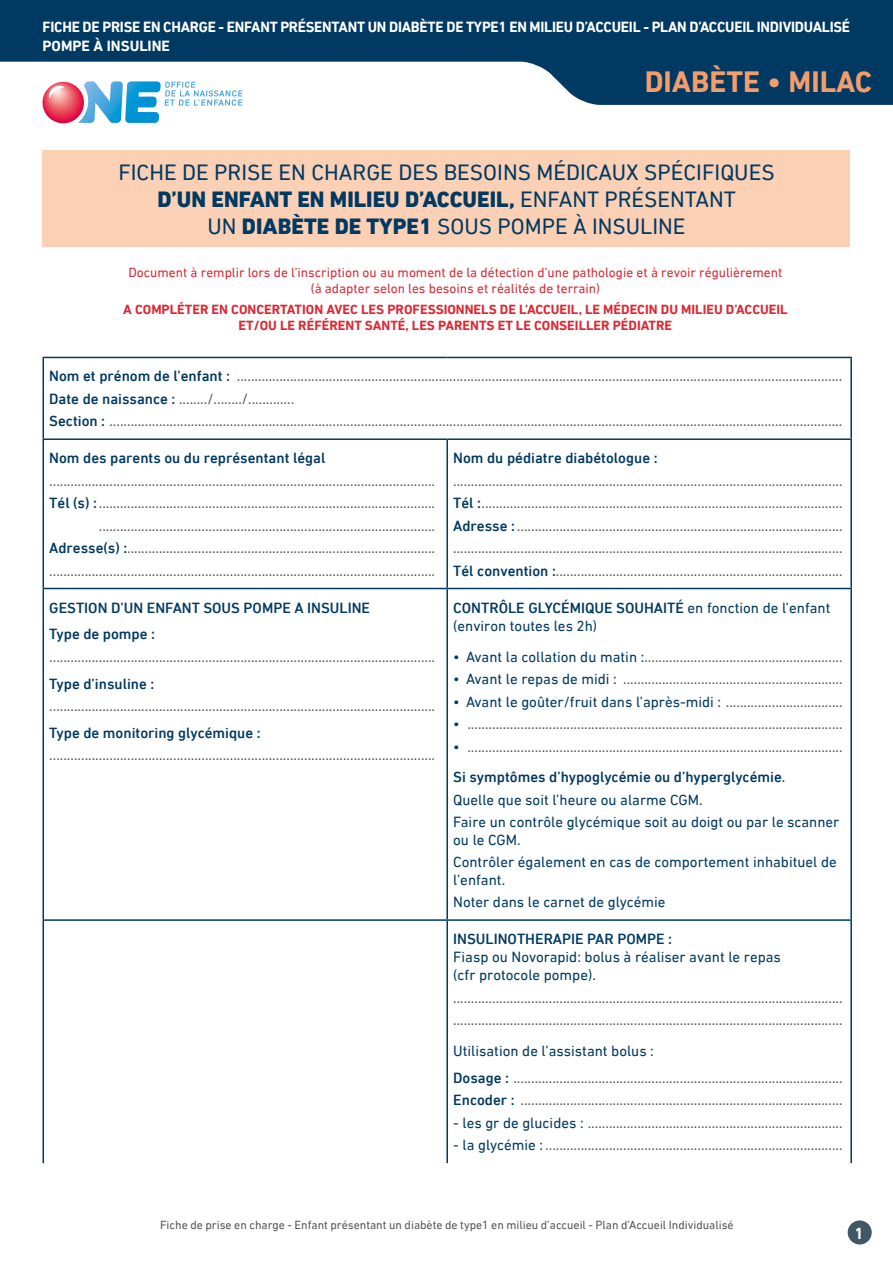
<style>
.page{position:relative;width:893px;height:1263px;background:#fff}
.page>*{position:absolute;margin:0;border:0;box-sizing:border-box;transform-origin:0 0}
.t1{font:700 30px "DIN Next LT Pro";color:#f49c6b}
.t2{font:22.5px/27px "DIN Next LT Pro";color:#003961;text-align:center}
.t3{font:700 16.35px "DIN Next LT Pro";color:#fff}
.Texte_de_base_Tableau{font:15px/22.5px "DIN Next LT Pro";color:#575756}
.Texte_de_base_Tableau-2{font:15px/18px "DIN Next LT Pro";color:#003961}
.Texte_de_base_Tableau-3{font:500 15px "DIN Next LT Pro";color:#003961}
.t4{font:700 15px "DIN Next LT Pro";letter-spacing:-.015em;color:#fff}
.Texte_de_base{font:13.5px/16.2px "DIN Next LT Pro";color:#db2934;text-align:center}
.Texte_de_base-2{font:700 13.5px/16.2px "DIN Next LT Pro";color:#db2934;text-align:center}
.t5{font:12px "DIN Next LT Pro";color:#575756}
.s1{font-weight:800}
.s2{font-weight:500;color:#003961}
.s3{font-weight:500}
.s4{color:#003961}
.s5{color:#575756}
.s6{font-weight:400}
</style>
<div class="page">
<div style="left:848px;top:1220px;width:24px;height:24px;background:#425765;border-radius:50%"></div>
<svg style="left:0;top:0;width:893px;height:105px;fill:#003961"></svg>
<svg style="left:41px;top:81px;width:202px;height:42px"></svg>
<div style="left:43px;top:150px;width:807px;height:96px;background:#fbd0b5"></div>
<hr style="left:43px;top:358px;width:1px;height:80px;background:#003961">
<hr style="left:850px;top:358px;width:2px;height:80px;background:#003961">
<hr style="left:43px;top:440px;width:1px;height:148px;background:#003961">
<hr style="left:446px;top:440px;width:2px;height:148px;background:#003961">
<hr style="left:850px;top:440px;width:2px;height:148px;background:#003961">
<hr style="left:43px;top:588px;width:404px;height:1px;background:#003961">
<hr style="left:43px;top:589px;width:1px;height:330px;background:#003961">
<hr style="left:447px;top:588px;width:405px;height:1px;background:#003961">
<hr style="left:446px;top:589px;width:2px;height:330px;background:#003961">
<hr style="left:850px;top:589px;width:2px;height:330px;background:#003961">
<hr style="left:43px;top:919px;width:404px;height:2px;background:#003961">
<hr style="left:43px;top:921px;width:1px;height:242px;background:#003961">
<hr style="left:447px;top:919px;width:405px;height:2px;background:#003961">
<hr style="left:446px;top:921px;width:2px;height:242px;background:#003961">
<hr style="left:850px;top:921px;width:2px;height:242px;background:#003961">
<hr style="left:43px;top:438px;width:404px;height:2px;background:#003961">
<hr style="left:447px;top:438px;width:405px;height:2px;background:#003961">
<hr style="left:43px;top:357px;width:404px;height:1px;background:#003961">
<hr style="left:447px;top:357px;width:405px;height:1px;background:#003961">
<h1 class="t4" style="left:43px;top:18px;width:809px">FICHE DE PRISE EN CHARGE - ENFANT PRÉSENTANT UN DIABÈTE DE TYPE1 EN MILIEU D’ACCUEIL - PLAN D’ACCUEIL INDIVIDUALISÉ</h1>
<h1 class="t4" style="left:43px;top:37px;width:129px">POMPE À INSULINE</h1>
<p class="t1" style="left:645px;top:65px;width:229px">DIABÈTE • MILAC</p>
<p class="t2" style="left:118px;top:158px;width:658px">FICHE DE PRISE EN CHARGE DES BESOINS MÉDICAUX SPÉCIFIQUES<br><span class="s1">D’UN ENFANT EN MILIEU D’ACCUEIL,</span> ENFANT PRÉSENTANT<br>UN <span class="s1">DIABÈTE DE TYPE1</span> SOUS POMPE À INSULINE</p>
<p class="Texte_de_base" style="left:128px;top:264px;width:656px">Document à remplir lors de l’inscription ou au moment de la détection d’une pathologie et à revoir régulièrement (à adapter selon les besoins et réalités de terrain)</p>
<p class="Texte_de_base-2" style="left:123px;top:301px;width:666px">A COMPLÉTER EN CONCERTATION AVEC LES PROFESSIONNELS DE L’ACCUEIL, LE MÉDECIN DU MILIEU D’ACCUEIL<br>ET/OU LE RÉFÉRENT SANTÉ, LES PARENTS ET LE CONSEILLER PÉDIATRE</p>
<p class="Texte_de_base_Tableau" style="left:49px;top:365px;width:794px"><span class="s2">Nom et prénom de l’enfant :</span> ...........................................................................................................................................................................</p>
<p class="Texte_de_base_Tableau" style="left:49px;top:387px;width:246px"><span class="s2">Date de naissance :</span> ......../......../.............</p>
<p class="Texte_de_base_Tableau" style="left:49px;top:410px;width:794px"><span class="s2">Section :</span> ...............................................................................................................................................................................................................</p>
<p class="Texte_de_base_Tableau-3" style="left:49px;top:449px;width:278px">Nom des parents ou du représentant légal</p>
<p class="Texte_de_base_Tableau" style="left:49px;top:469px;width:387px">.............................................................................................................</p>
<p class="Texte_de_base_Tableau" style="left:49px;top:492px;width:387px;text-align:right"><span class="s2">Tél (s) :</span>............................................................................................... ...............................................................................................</p>
<p class="Texte_de_base_Tableau" style="left:49px;top:537px;width:387px"><span class="s2">Adresse(s) :</span>....................................................................................... .............................................................................................................</p>
<p class="Texte_de_base_Tableau-3" style="left:453px;top:449px;width:206px">Nom du pédiatre diabétologue :</p>
<p class="Texte_de_base_Tableau" style="left:453px;top:469px;width:391px">..............................................................................................................</p>
<p class="Texte_de_base_Tableau" style="left:453px;top:492px;width:391px"><span class="s2">Tél :</span>......................................................................................................</p>
<p class="Texte_de_base_Tableau" style="left:453px;top:514px;width:391px"><span class="s2">Adresse :</span> ............................................................................................</p>
<p class="Texte_de_base_Tableau" style="left:453px;top:537px;width:391px">..............................................................................................................</p>
<p class="Texte_de_base_Tableau" style="left:453px;top:559px;width:391px"><span class="s2">Tél convention :</span>.................................................................................</p>
<p class="Texte_de_base_Tableau-3" style="left:49px;top:599px;width:322px">GESTION D’UN ENFANT SOUS POMPE A INSULINE</p>
<p class="Texte_de_base_Tableau-3" style="left:49px;top:625px;width:107px">Type de pompe :</p>
<p class="Texte_de_base_Tableau" style="left:49px;top:645px;width:387px">.............................................................................................................</p>
<p class="Texte_de_base_Tableau-3" style="left:49px;top:675px;width:107px">Type d’insuline :</p>
<p class="Texte_de_base_Tableau" style="left:49px;top:694px;width:387px">.............................................................................................................</p>
<p class="Texte_de_base_Tableau-3" style="left:49px;top:724px;width:213px">Type de monitoring glycémique :</p>
<p class="Texte_de_base_Tableau" style="left:49px;top:744px;width:387px">.............................................................................................................</p>
<p class="Texte_de_base_Tableau-2" style="left:453px;top:598px;width:379px"><span class="s3">CONTRÔLE GLYCÉMIQUE SOUHAITÉ</span> en fonction de l’enfant (environ toutes les 2h)</p>
<p class="Texte_de_base_Tableau" style="left:453px;top:645px;width:391px"><span class="s4">• Avant la collation du matin :</span>........................................................</p>
<p class="Texte_de_base_Tableau" style="left:453px;top:667px;width:391px"><span class="s4">• Avant le repas de midi :</span> ..............................................................</p>
<p class="Texte_de_base_Tableau-2" style="left:453px;top:692px;width:391px">• Avant le goûter/fruit dans l’après-midi : <span class="s5">.................................</span></p>
<p class="Texte_de_base_Tableau" style="left:453px;top:712px;width:391px"><span class="s4">•</span> ..........................................................................................................</p>
<p class="Texte_de_base_Tableau" style="left:453px;top:735px;width:391px"><span class="s4">•</span> ..........................................................................................................</p>
<p class="Texte_de_base_Tableau-3" style="left:453px;top:768px;width:334px">Si symptômes d’hypoglycémie ou d’hyperglycémie<span class="s6">.</span></p>
<p class="Texte_de_base_Tableau-2" style="left:453px;top:790px;width:251px">Quelle que soit l’heure ou alarme CGM.</p>
<p class="Texte_de_base_Tableau-2" style="left:453px;top:812px;width:388px">Faire un contrôle glycémique soit au doigt ou par le scanner ou le CGM.</p>
<p class="Texte_de_base_Tableau-2" style="left:453px;top:853px;width:385px">Contrôler également en cas de comportement inhabituel de l’enfant.</p>
<p class="Texte_de_base_Tableau-2" style="left:453px;top:893px;width:214px">Noter dans le carnet de glycémie</p>
<p class="Texte_de_base_Tableau-3" style="left:453px;top:930px;width:220px">INSULINOTHERAPIE PAR POMPE :</p>
<p class="Texte_de_base_Tableau-2" style="left:453px;top:948px;width:329px">Fiasp ou Novorapid: bolus à réaliser avant le repas (cfr protocole pompe).</p>
<p class="Texte_de_base_Tableau" style="left:453px;top:986px;width:391px">.............................................................................................................. ..............................................................................................................</p>
<p class="Texte_de_base_Tableau-2" style="left:453px;top:1042px;width:202px">Utilisation de l’assistant bolus :</p>
<p class="Texte_de_base_Tableau" style="left:453px;top:1066px;width:391px"><span class="s2">Dosage :</span> .............................................................................................</p>
<p class="Texte_de_base_Tableau" style="left:453px;top:1089px;width:391px"><span class="s2">Encoder :</span> ...........................................................................................</p>
<p class="Texte_de_base_Tableau" style="left:453px;top:1111px;width:391px"><span class="s4">- les gr de glucides :</span> ........................................................................</p>
<p class="Texte_de_base_Tableau" style="left:453px;top:1134px;width:391px"><span class="s4">- la glycémie :</span> ....................................................................................</p>
<p class="t5" style="left:160px;top:1218px;width:575px">Fiche de prise en charge - Enfant présentant un diabète de type1 en milieu d’accueil - Plan d’Accueil Individualisé</p>
<p class="t3" style="left:854px;top:1223px;width:11px">1</p>
</div>
